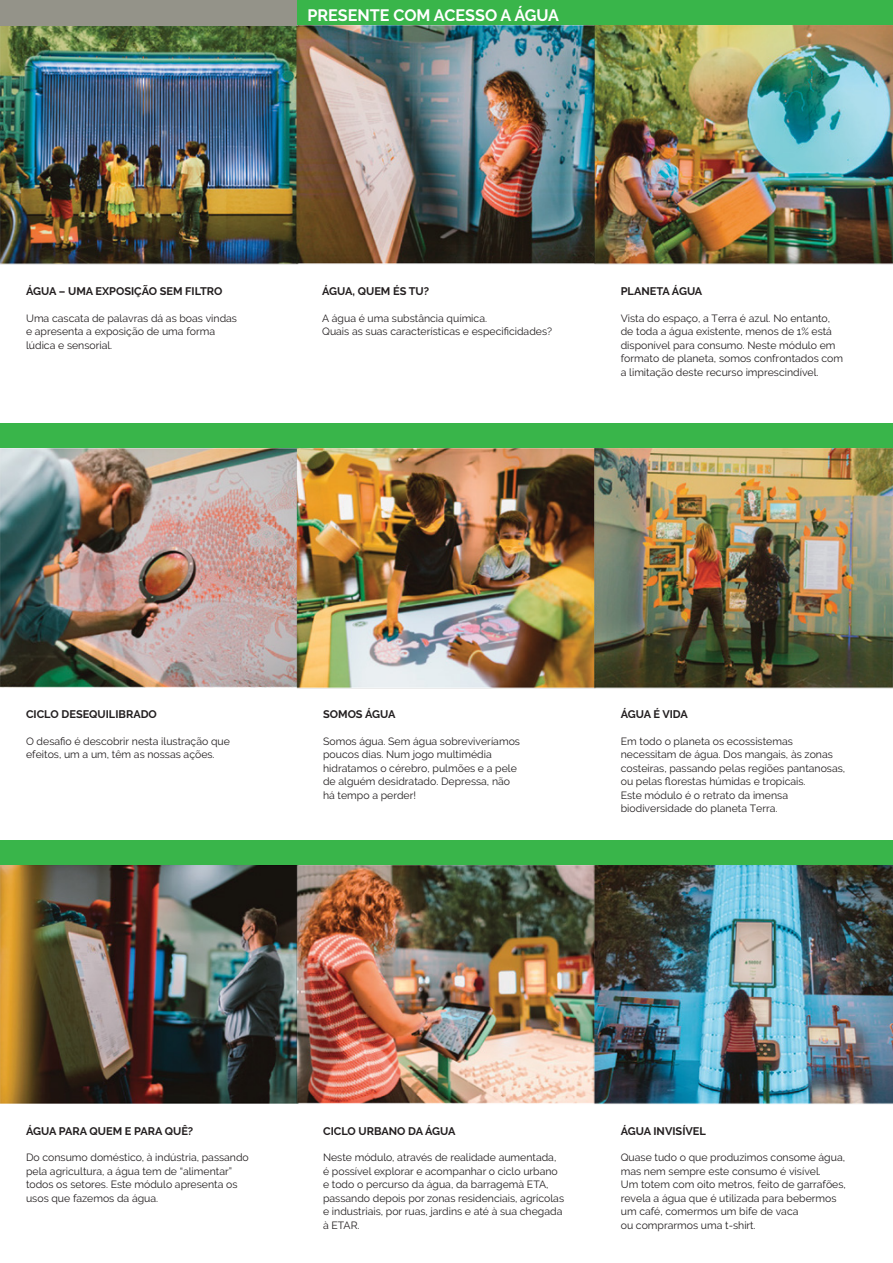
<style>
.page{position:relative;width:893px;height:1263px;background:#fff}
.page>*{position:absolute;margin:0;border:0;box-sizing:border-box;transform-origin:0 0}
.t1{font:700 16.5px "Raleway";color:#fff}
.t2{font:700 10.95px "Raleway";color:#231f20}
.t3{font:10.5px/13.5px "Raleway";color:#231f20}
</style>
<div class="page">
<img style="left:0;top:25px;width:292px;height:240px">
<img style="left:292px;top:25px;width:296px;height:240px">
<img style="left:588px;top:25px;width:305px;height:240px">
<img style="left:0;top:448px;width:287px;height:240px">
<img style="left:287px;top:448px;width:298px;height:241px">
<img style="left:585px;top:448px;width:308px;height:241px">
<img style="left:0;top:864px;width:292px;height:239px">
<img style="left:292px;top:864px;width:298px;height:240px">
<img style="left:590px;top:864px;width:303px;height:240px">
<div style="left:0;top:0;width:297px;height:25px;background:#949389"></div>
<div style="left:297px;top:1px;width:596px;height:24px;background:#39b54a"></div>
<div style="left:0;top:840px;width:893px;height:24px;background:#39b54a"></div>
<div style="left:0;top:423px;width:893px;height:25px;background:#39b54a"></div>
<h1 class="t1" style="left:307px;top:5px;width:253px">PRESENTE COM ACESSO A ÁGUA</h1>
<p class="t2" style="left:26px;top:285px;width:198px">ÁGUA – UMA EXPOSIÇÃO SEM FILTRO</p>
<p class="t3" style="left:26px;top:311px;width:212px">Uma cascata de palavras dá as boas vindas e apresenta a exposição de uma forma lúdica e sensorial.</p>
<p class="t2" style="left:322px;top:285px;width:109px">ÁGUA, QUEM ÉS TU?</p>
<p class="t3" style="left:322px;top:311px;width:232px">A água é uma substância química.<br>Quais as suas características e especificidades?</p>
<p class="t2" style="left:621px;top:285px;width:83px">PLANETA ÁGUA</p>
<p class="t3" style="left:621px;top:311px;width:224px">Vista do espaço, a Terra é azul. No entanto, de toda a água existente, menos de 1% está disponível para consumo. Neste módulo em formato de planeta, somos confrontados com a limitação deste recurso imprescindível.</p>
<p class="t2" style="left:26px;top:708px;width:132px">CICLO DESEQUILIBRADO</p>
<p class="t3" style="left:26px;top:734px;width:205px">O desafio é descobrir nesta ilustração que efeitos, um a um, têm as nossas ações.</p>
<p class="t2" style="left:323px;top:708px;width:74px">SOMOS ÁGUA</p>
<p class="t3" style="left:323px;top:734px;width:198px">Somos água. Sem água sobreviveríamos poucos dias. Num jogo multimédia hidratamos o cérebro, pulmões e a pele de alguém desidratado. Depressa, não há tempo a perder!</p>
<p class="t2" style="left:621px;top:708px;width:69px">ÁGUA É VIDA</p>
<p class="t3" style="left:621px;top:734px;width:226px">Em todo o planeta os ecossistemas necessitam de água. Dos mangais, às zonas costeiras, passando pelas regiões pantanosas, ou pelas florestas húmidas e tropicais.<br>Este módulo é o retrato da imensa biodiversidade do planeta Terra.</p>
<p class="t2" style="left:26px;top:1124px;width:169px">ÁGUA PARA QUEM E PARA QUÊ?</p>
<p class="t3" style="left:26px;top:1151px;width:224px">Do consumo doméstico, à indústria, passando pela agricultura, a água tem de “alimentar” todos os setores. Este módulo apresenta os usos que fazemos da água.</p>
<p class="t2" style="left:323px;top:1124px;width:134px">CICLO URBANO DA ÁGUA</p>
<p class="t3" style="left:323px;top:1151px;width:242px">Neste módulo, através de realidade aumentada, é possível explorar e acompanhar o ciclo urbano e todo o percurso da água, da barragemà ETA, passando depois por zonas residenciais, agrícolas e industriais, por ruas, jardins e até à sua chegada à ETAR.</p>
<p class="t2" style="left:621px;top:1124px;width:87px">ÁGUA INVISÍVEL</p>
<p class="t3" style="left:621px;top:1151px;width:227px">Quase tudo o que produzimos consome água, mas nem sempre este consumo é visível.<br>Um totem com oito metros, feito de garrafões, revela a água que é utilizada para bebermos um café, comermos um bife de vaca<br>ou comprarmos uma t-shirt.</p>
</div>
